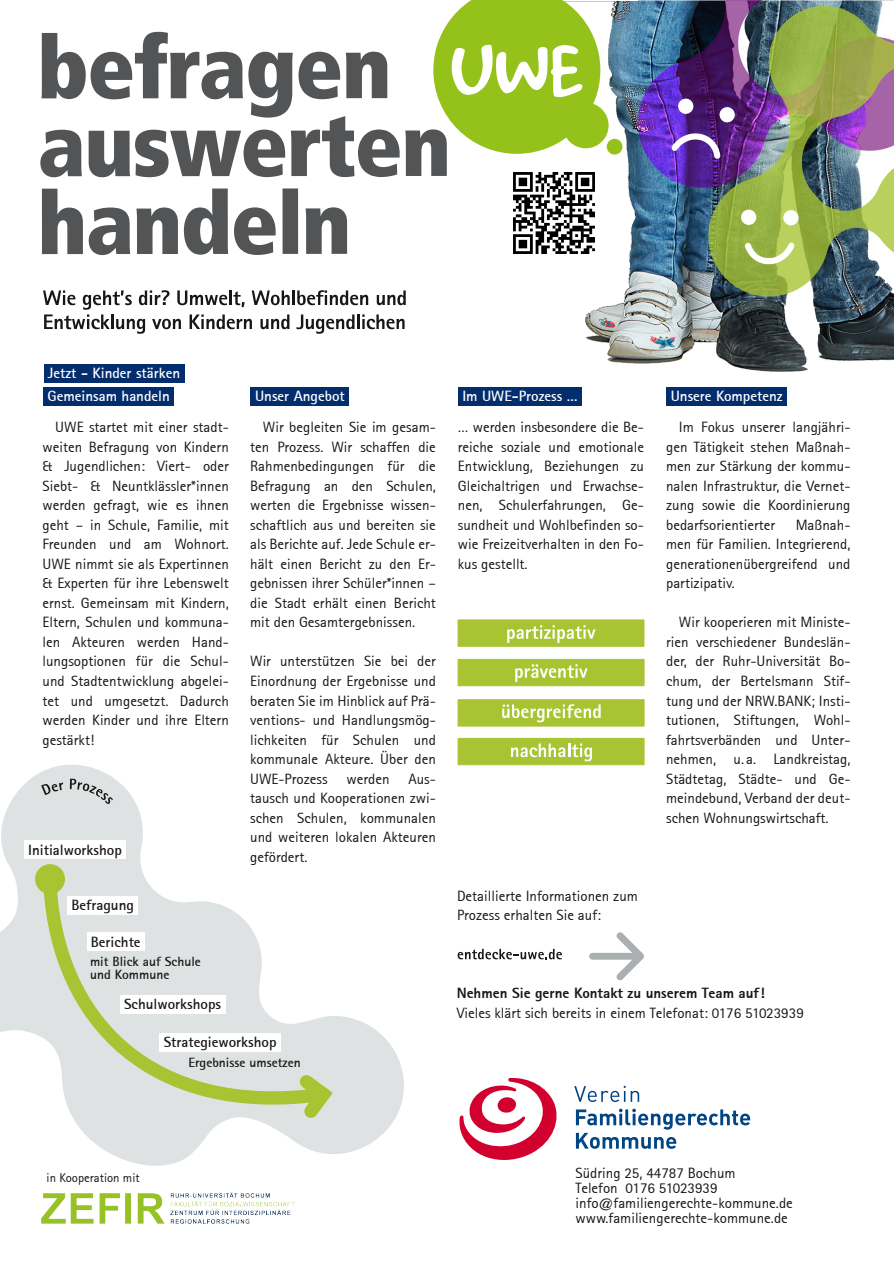
<style>
.page{position:relative;width:894px;height:1264px;background:#fff}
.page>*{position:absolute;margin:0;border:0;box-sizing:border-box;transform-origin:0 0}
.t1{font:900 condensed 87.15px "Frutiger";letter-spacing:-.015em;color:#525455}
.t2{font:15px "Rotis Sans Serif 55";color:#181715}
.t3{font:700 15px "Rotis Sans Serif 65";color:#fff}
.t4{font:700 15px "Rotis Sans Serif 65";color:#181715}
.t5{font:800 15px "Rotis Sans Serif 75";color:#181715}
.t6{font:700 13.5px "Rotis Sans Serif 65";color:#181715}
.t7{font:12.75px "Rotis Sans Serif 55";color:#181715}
</style>
<div class="page">
<img style="left:585px;top:2px;width:308px;height:370px">
<img style="left:638px;top:0;width:67px;height:187px">
<svg style="left:43px;top:290px;width:362px;height:43px"></svg>
<svg style="left:433px;top:0;width:167px;height:154px"></svg>
<div style="left:562px;top:102px;width:46px;height:46px;background:#94c21a;border-radius:50%"></div>
<div style="left:606px;top:139px;width:16px;height:15px;background:#94c21a;border-radius:50%"></div>
<img style="left:705px;top:0;width:188px;height:298px">
<div style="left:740px;top:209px;width:16px;height:16px;background:#fff;border-radius:50%"></div>
<div style="left:783px;top:210px;width:15px;height:15px;background:#fff;border-radius:50%"></div>
<svg style="left:740px;top:237px;width:59px;height:29px"></svg>
<svg style="left:677px;top:98px;width:16px;height:16px"></svg>
<svg style="left:718px;top:106px;width:17px;height:17px"></svg>
<svg style="left:665px;top:129px;width:59px;height:34px"></svg>
<img style="left:649px;top:328px;width:31px;height:26px">
<img style="left:598px;top:317px;width:17px;height:12px">
<svg style="left:0;top:765px;width:404px;height:401px"></svg>
<svg style="left:288px;top:1062px;width:54px;height:67px"></svg>
<svg style="left:35px;top:863px;width:30px;height:31px"></svg>
<svg style="left:36px;top:873px;width:302px;height:245px"></svg>
<svg style="left:41px;top:782px;width:22px;height:13px"></svg>
<svg style="left:70px;top:778px;width:43px;height:25px"></svg>
<div style="left:24px;top:840px;width:102px;height:18px;background:#fff"></div>
<div style="left:44px;top:364px;width:140px;height:18px;background:#032d6d"></div>
<div style="left:43px;top:387px;width:131px;height:18px;background:#032d6d"></div>
<div style="left:251px;top:387px;width:98px;height:18px;background:#032d6d"></div>
<div style="left:458px;top:387px;width:123px;height:18px;background:#032d6d"></div>
<div style="left:666px;top:387px;width:120px;height:18px;background:#032d6d"></div>
<div style="left:458px;top:619px;width:186px;height:27px;background:#a8c433;border:1px solid #a8c433"></div>
<div style="left:458px;top:659px;width:186px;height:26px;background:#a8c433"></div>
<svg style="left:507px;top:625px;width:88px;height:17px"></svg>
<svg style="left:515px;top:664px;width:72px;height:17px"></svg>
<div style="left:458px;top:699px;width:186px;height:27px;background:#a8c433;border:1px solid #a8c433"></div>
<div style="left:458px;top:738px;width:186px;height:26px;background:#a8c433"></div>
<svg style="left:502px;top:704px;width:98px;height:18px"></svg>
<svg style="left:510px;top:743px;width:81px;height:18px"></svg>
<img style="left:42px;top:1192px;width:252px;height:31px">
<svg style="left:574px;top:1085px;width:65px;height:16px"></svg>
<svg style="left:575px;top:1108px;width:174px;height:40px"></svg>
<svg style="left:459px;top:1077px;width:98px;height:83px"></svg>
<img style="left:513px;top:160px;width:93px;height:106px">
<svg style="left:589px;top:932px;width:54px;height:48px"></svg>
<svg style="left:457px;top:948px;width:104px;height:11px"></svg>
<p class="t1" style="left:38px;top:15px;width:355px">befragen</p>
<p class="t1" style="left:38px;top:92px;width:415px">auswerten</p>
<p class="t1" style="left:38px;top:170px;width:315px">handeln</p>
<p class="t3" style="left:48px;top:367px;width:134px">Jetzt - Kinder stärken</p>
<p class="t3" style="left:48px;top:390px;width:124px">Gemeinsam handeln</p>
<p class="t3" style="left:255px;top:390px;width:91px">Unser Angebot</p>
<p class="t3" style="left:462px;top:390px;width:117px">Im UWE-Prozess …</p>
<p class="t3" style="left:670px;top:390px;width:113px">Unsere Kompetenz</p>
<p class="t2" style="left:678px;top:422px;width:173px">Im Fokus unserer langjähri-</p>
<p class="t2" style="left:665px;top:441px;width:186px">gen Tätigkeit stehen Maßnah-</p>
<p class="t2" style="left:665px;top:461px;width:186px">men zur Stärkung der kommu-</p>
<p class="t2" style="left:665px;top:480px;width:186px">nalen Infrastruktur, die Vernet-</p>
<p class="t2" style="left:665px;top:500px;width:186px">zung sowie die Koordinierung</p>
<p class="t2" style="left:665px;top:519px;width:111px">bedarfsorientierter</p>
<p class="t2" style="left:795px;top:519px;width:56px">Maßnah-</p>
<p class="t2" style="left:665px;top:539px;width:186px">men für Familien. Integrierend,</p>
<p class="t2" style="left:665px;top:558px;width:186px">generationenübergreifend und</p>
<p class="t2" style="left:665px;top:578px;width:70px">partizipativ.</p>
<p class="t2" style="left:678px;top:617px;width:173px">Wir kooperieren mit Ministe-</p>
<p class="t2" style="left:665px;top:636px;width:186px">rien verschiedener Bundeslän-</p>
<p class="t2" style="left:665px;top:656px;width:186px">der, der Ruhr-Universität Bo-</p>
<p class="t2" style="left:665px;top:675px;width:186px">chum, der Bertelsmann Stif-</p>
<p class="t2" style="left:665px;top:695px;width:186px">tung und der NRW.BANK; Insti-</p>
<p class="t2" style="left:665px;top:714px;width:186px">tutionen, Stiftungen, Wohl-</p>
<p class="t2" style="left:665px;top:734px;width:186px">fahrtsverbänden und Unter-</p>
<p class="t2" style="left:665px;top:753px;width:186px">nehmen, u. a. Landkreistag,</p>
<p class="t2" style="left:665px;top:773px;width:186px">Städtetag, Städte- und Ge-</p>
<p class="t2" style="left:665px;top:792px;width:186px">meindebund, Verband der deut-</p>
<p class="t2" style="left:665px;top:812px;width:164px">schen Wohnungswirtschaft.</p>
<p class="t2" style="left:263px;top:422px;width:174px">Wir begleiten Sie im gesam-</p>
<p class="t2" style="left:250px;top:441px;width:187px">ten Prozess. Wir schaffen die</p>
<p class="t2" style="left:250px;top:461px;width:187px">Rahmenbedingungen für die</p>
<p class="t2" style="left:250px;top:480px;width:187px">Befragung an den Schulen,</p>
<p class="t2" style="left:250px;top:500px;width:187px">werten die Ergebnisse wissen-</p>
<p class="t2" style="left:250px;top:519px;width:187px">schaftlich aus und bereiten sie</p>
<p class="t2" style="left:250px;top:539px;width:187px">als Berichte auf. Jede Schule er-</p>
<p class="t2" style="left:250px;top:558px;width:187px">hält einen Bericht zu den Er-</p>
<p class="t2" style="left:250px;top:578px;width:187px">gebnissen ihrer Schüler*innen –</p>
<p class="t2" style="left:250px;top:597px;width:187px">die Stadt erhält einen Bericht</p>
<p class="t2" style="left:250px;top:617px;width:166px">mit den Gesamtergebnissen.</p>
<p class="t2" style="left:250px;top:656px;width:187px">Wir unterstützen Sie bei der</p>
<p class="t2" style="left:250px;top:675px;width:187px">Einordnung der Ergebnisse und</p>
<p class="t2" style="left:250px;top:695px;width:187px">beraten Sie im Hinblick auf Prä-</p>
<p class="t2" style="left:250px;top:714px;width:187px">ventions- und Handlungsmög-</p>
<p class="t2" style="left:250px;top:734px;width:187px">lichkeiten für Schulen und</p>
<p class="t2" style="left:250px;top:753px;width:187px">kommunale Akteure. Über den</p>
<p class="t2" style="left:250px;top:773px;width:79px">UWE-Prozess</p>
<p class="t2" style="left:346px;top:773px;width:45px">werden</p>
<p class="t2" style="left:408px;top:773px;width:29px">Aus-</p>
<p class="t2" style="left:250px;top:792px;width:187px">tausch und Kooperationen zwi-</p>
<p class="t2" style="left:250px;top:812px;width:187px">schen Schulen, kommunalen</p>
<p class="t2" style="left:250px;top:831px;width:187px">und weiteren lokalen Akteuren</p>
<p class="t2" style="left:250px;top:851px;width:59px">gefördert.</p>
<p class="t2" style="left:55px;top:422px;width:175px">UWE startet mit einer stadt-</p>
<p class="t2" style="left:42px;top:441px;width:188px">weiten Befragung von Kindern</p>
<p class="t2" style="left:42px;top:461px;width:188px">&amp; Jugendlichen: Viert- oder</p>
<p class="t2" style="left:42px;top:480px;width:188px">Siebt- &amp; Neuntklässler*innen</p>
<p class="t2" style="left:42px;top:500px;width:188px">werden gefragt, wie es ihnen</p>
<p class="t2" style="left:42px;top:519px;width:188px">geht – in Schule, Familie, mit</p>
<p class="t2" style="left:42px;top:539px;width:188px">Freunden und am Wohnort.</p>
<p class="t2" style="left:42px;top:558px;width:188px">UWE nimmt sie als Expertinnen</p>
<p class="t2" style="left:42px;top:578px;width:188px">&amp; Experten für ihre Lebenswelt</p>
<p class="t2" style="left:42px;top:597px;width:188px">ernst. Gemeinsam mit Kindern,</p>
<p class="t2" style="left:42px;top:617px;width:188px">Eltern, Schulen und kommuna-</p>
<p class="t2" style="left:42px;top:636px;width:188px">len Akteuren werden Hand-</p>
<p class="t2" style="left:42px;top:656px;width:188px">lungsoptionen für die Schul-</p>
<p class="t2" style="left:42px;top:675px;width:188px">und Stadtentwicklung abgelei-</p>
<p class="t2" style="left:42px;top:695px;width:188px">tet und umgesetzt. Dadurch</p>
<p class="t2" style="left:42px;top:714px;width:188px">werden Kinder und ihre Eltern</p>
<p class="t2" style="left:42px;top:734px;width:53px">gestärkt!</p>
<p class="t2" style="left:457px;top:422px;width:187px">… werden insbesondere die Be-</p>
<p class="t2" style="left:457px;top:441px;width:187px">reiche soziale und emotionale</p>
<p class="t2" style="left:457px;top:461px;width:187px">Entwicklung, Beziehungen zu</p>
<p class="t2" style="left:457px;top:480px;width:187px">Gleichaltrigen und Erwachse-</p>
<p class="t2" style="left:457px;top:500px;width:187px">nen, Schulerfahrungen, Ge-</p>
<p class="t2" style="left:457px;top:519px;width:187px">sundheit und Wohlbefinden so-</p>
<p class="t2" style="left:457px;top:539px;width:187px">wie Freizeitverhalten in den Fo-</p>
<p class="t2" style="left:457px;top:558px;width:71px">kus gestellt.</p>
<p class="t4" style="left:28px;top:844px;width:95px">Initialworkshop</p>
<p class="t4" style="left:71px;top:899px;width:64px">Befragung</p>
<p class="t4" style="left:91px;top:936px;width:51px">Berichte</p>
<p class="t6" style="left:90px;top:956px;width:112px">mit Blick auf Schule</p>
<p class="t6" style="left:90px;top:969px;width:81px">und Kommune</p>
<p class="t4" style="left:124px;top:998px;width:98px">Schulworkshops</p>
<p class="t4" style="left:164px;top:1036px;width:114px">Strategieworkshop</p>
<p class="t6" style="left:188px;top:1057px;width:114px">Ergebnisse umsetzen</p>
<p class="t2" style="left:457px;top:890px;width:182px">Detaillierte Informationen zum</p>
<p class="t2" style="left:457px;top:909px;width:145px">Prozess erhalten Sie auf:</p>
<p class="t5" style="left:456px;top:987px;width:309px">Nehmen Sie gerne Kontakt zu unserem Team auf!</p>
<p class="t2" style="left:456px;top:1007px;width:348px">Vieles klärt sich bereits in einem Telefonat: 0176 51023939</p>
<p class="t7" style="left:47px;top:1172px;width:94px">in Kooperation mit</p>
<p class="t2" style="left:575px;top:1167px;width:161px">Südring 25, 44787 Bochum</p>
<p class="t2" style="left:575px;top:1182px;width:143px">Telefon 0176 51023939</p>
<p class="t2" style="left:575px;top:1197px;width:219px">info@familiengerechte-kommune.de</p>
<p class="t2" style="left:575px;top:1212px;width:214px">www.familiengerechte-kommune.de</p>
</div>
